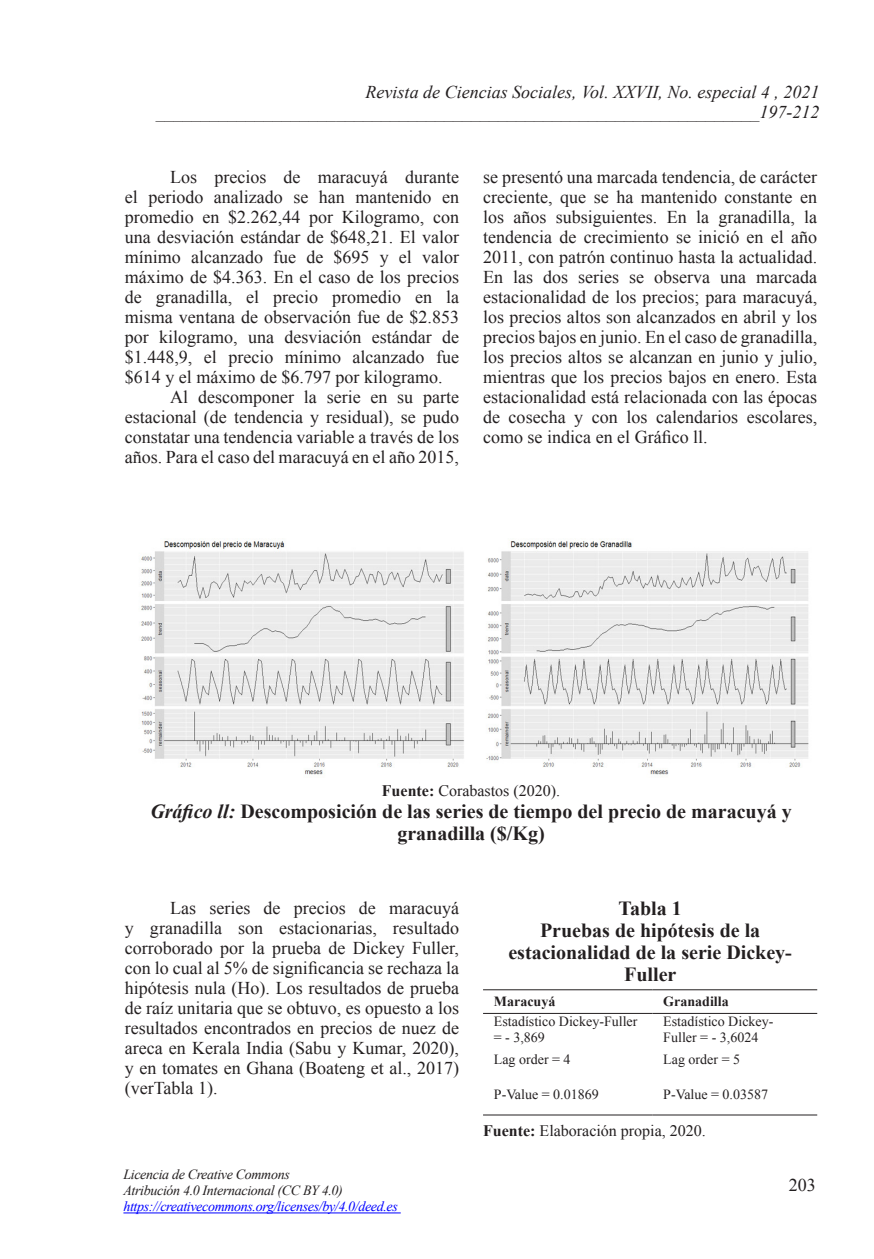
<style>
.page{position:relative;width:874px;height:1259px;background:#fff}
.page>*{position:absolute;margin:0;border:0;box-sizing:border-box;transform-origin:0 0}
.a_titulo-tabla{font:700 20px/22px "Times New Roman";color:#231f20;text-align:center}
.a_contenido{font:18px/20px "Times New Roman";color:#231f20;text-align:justify}
.t1{font:italic 18px/20px "Times New Roman";color:#231f20;text-align:right}
.t2{font:16px "Times New Roman";color:#231f20}
.t3{font:14px/16px "Times New Roman";color:#231f20}
.t4{font:italic 14px/16px "Times New Roman";letter-spacing:-.025em;color:#231f20}
.t5{font:italic 14px "Times New Roman";letter-spacing:-.025em;color:#00f}
.t6{font:700 14px "Times New Roman";color:#231f20}
.s1{font-weight:700}
.s2{font-style:italic}
</style>
<div class="page">
<hr style="left:123px;top:1212px;width:277px;height:1px;background:#00f">
<img style="left:141px;top:540px;width:668px;height:235px">
<hr style="left:483px;top:1114px;width:169px;height:1px;background:#231f20">
<hr style="left:652px;top:1114px;width:164px;height:1px;background:#231f20">
<hr style="left:483px;top:989px;width:169px;height:1px;background:#231f20">
<hr style="left:652px;top:989px;width:164px;height:1px;background:#231f20">
<hr style="left:483px;top:1013px;width:169px;height:1px;background:#231f20">
<hr style="left:652px;top:1013px;width:164px;height:1px;background:#231f20">
<p class="t1" style="left:156px;top:81px;width:665px">Revista de Ciencias Sociales, Vol. XXVII, No. especial 4 , 2021 ___________________________________________________________________197-212</p>
<p class="a_contenido" style="left:125px;top:166px;width:335px;text-indent:45px">Los precios de maracuyá durante el periodo analizado se han mantenido en promedio en $2.262,44 por Kilogramo, con una desviación estándar de $648,21. El valor mínimo alcanzado fue de $695 y el valor máximo de $4.363. En el caso de los precios de granadilla, el precio promedio en la misma ventana de observación fue de $2.853 por kilogramo, una desviación estándar de $1.448,9, el precio mínimo alcanzado fue $614 y el máximo de $6.797 por kilogramo.</p>
<p class="a_contenido" style="left:125px;top:386px;width:335px;text-indent:45px">Al descomponer la serie en su parte estacional (de tendencia y residual), se pudo constatar una tendencia variable a través de los años. Para el caso del maracuyá en el año 2015,</p>
<p class="a_contenido" style="left:483px;top:166px;width:335px">se presentó una marcada tendencia, de carácter creciente, que se ha mantenido constante en los años subsiguientes. En la granadilla, la tendencia de crecimiento se inició en el año 2011, con patrón continuo hasta la actualidad.<br>En las dos series se observa una marcada estacionalidad de los precios; para maracuyá, los precios altos son alcanzados en abril y los precios bajos en junio. En el caso de granadilla, los precios altos se alcanzan en junio y julio, mientras que los precios bajos en enero. Esta estacionalidad está relacionada con las épocas de cosecha y con los calendarios escolares, como se indica en el Gráfico ll.</p>
<p class="t2" style="left:381px;top:780px;width:180px"><span class="s1">Fuente:</span> Corabastos (2020).</p>
<p class="a_titulo-tabla" style="left:150px;top:800px;width:642px"><span class="s2">Gráfico ll:</span> Descomposición de las series de tiempo del precio de maracuyá y granadilla ($/Kg)</p>
<p class="a_contenido" style="left:125px;top:898px;width:335px;text-indent:45px">Las series de precios de maracuyá y granadilla son estacionarias, resultado corroborado por la prueba de Dickey Fuller, con lo cual al 5% de significancia se rechaza la hipótesis nula (Ho). Los resultados de prueba de raíz unitaria que se obtuvo, es opuesto a los resultados encontrados en precios de nuez de areca en Kerala India (Sabu y Kumar, 2020), y en tomates en Ghana (Boateng et al., 2017) (verTabla 1).</p>
<p class="a_titulo-tabla" style="left:618px;top:897px;width:65px">Tabla 1</p>
<p class="a_titulo-tabla" style="left:508px;top:919px;width:285px">Pruebas de hipótesis de la estacionalidad de la serie Dickey-<br>Fuller</p>
<p class="t6" style="left:493px;top:992px;width:63px">Maracuyá</p>
<p class="t6" style="left:663px;top:992px;width:67px">Granadilla</p>
<p class="t3" style="left:493px;top:1013px;width:145px">Estadístico Dickey-Fuller = - 3,869</p>
<p class="t3" style="left:663px;top:1013px;width:112px">Estadístico Dickey-<br>Fuller = - 3,6024</p>
<p class="t3" style="left:493px;top:1050px;width:78px">Lag order = 4</p>
<p class="t3" style="left:663px;top:1050px;width:78px">Lag order = 5</p>
<p class="t3" style="left:493px;top:1085px;width:106px">P-Value = 0.01869</p>
<p class="t3" style="left:663px;top:1085px;width:106px">P-Value = 0.03587</p>
<p class="t2" style="left:483px;top:1120px;width:224px"><span class="s1">Fuente:</span> Elaboración propia, 2020.</p>
<p class="t4" style="left:123px;top:1166px;width:221px">Licencia de Creative Commons<br>Atribución 4.0 Internacional (CC BY 4.0)</p>
<p class="t5" style="left:123px;top:1197px;width:276px">https://creativecommons.org/licenses/by/4.0/deed.es</p>
<p class="a_contenido" style="left:788px;top:1175px;width:28px">203</p>
</div>
